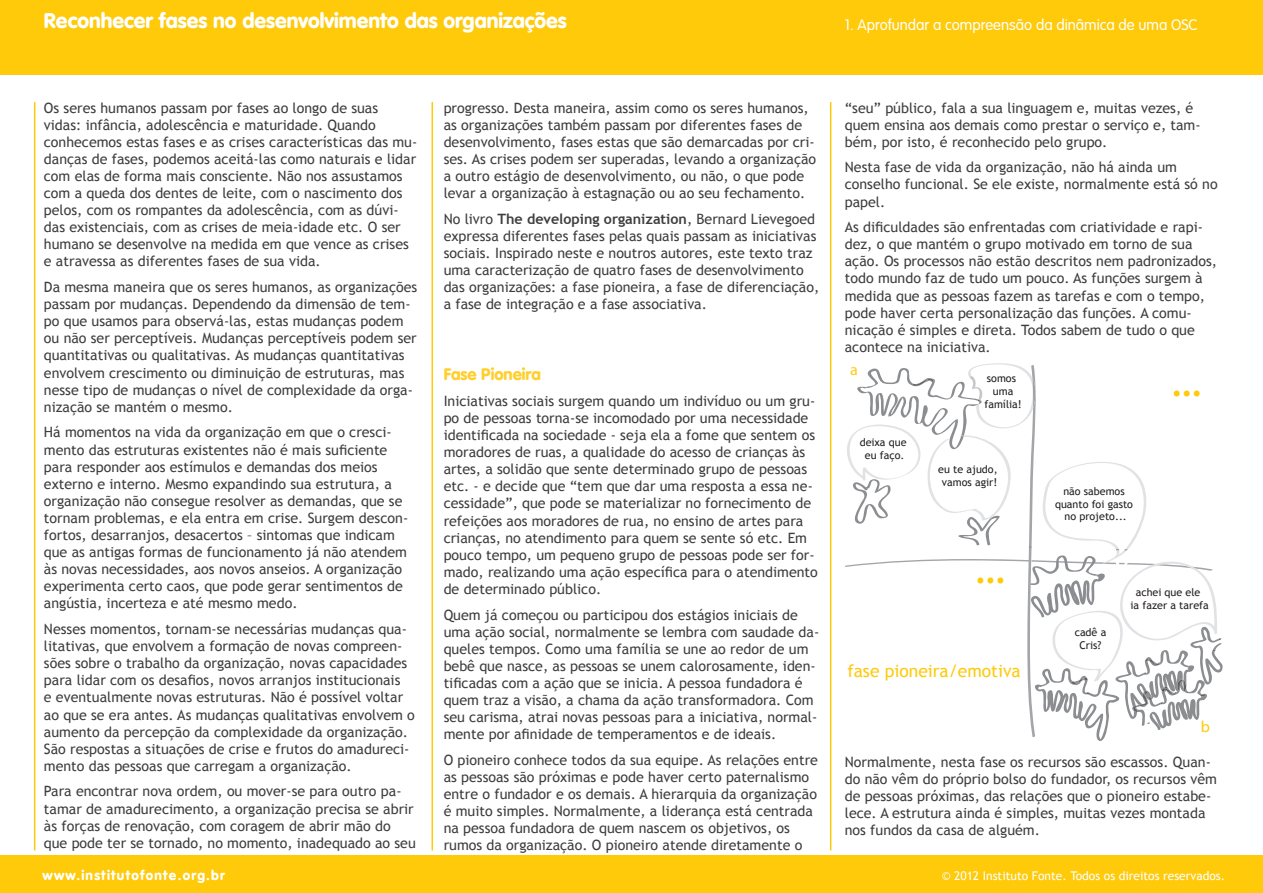
<style>
.page{position:relative;width:1263px;height:893px;background:#fff}
.page>*{position:absolute;margin:0;border:0;box-sizing:border-box;transform-origin:0 0}
.t1{font:48.15px "Myriad Pro";color:#feca0a}
.t2{font:900 21px "VAG Rounded";color:#fff}
.t3{font:17.4px "Trebuchet MS";color:#feca0a}
.t4{font:900 16.5px "VAG Rounded";color:#ffcf2d}
.t5{font:16.05px "Myriad Pro";color:#feca0a}
.t6{font:300 15px "VAG Rounded";color:#fff}
.t7{font:14.25px/17.1px "Trebuchet MS";color:#3e3e3f}
.t8{font:900 13.5px "VAG Rounded";letter-spacing:.09em;color:#fff}
.t9{font:12px "Trebuchet MS";color:#fff}
.t10{font:10.65px/12.9px "Trebuchet MS";color:#231f20;text-align:center}
.s1{font-weight:700}
</style>
<div class="page">
<svg style="left:845px;top:363px;width:378px;height:378px"></svg>
<div style="left:0;top:0;width:1263px;height:74px;background:#feca0a"></div>
<div style="left:0;top:856px;width:1263px;height:37px;background:#feca0a"></div>
<hr style="left:34px;top:102px;width:1px;height:748px;background:#feca0a">
<hr style="left:431px;top:102px;width:2px;height:748px;background:#feca0a">
<hr style="left:830px;top:102px;width:1px;height:748px;background:#feca0a">
<p class="t2" style="left:44px;top:8px;width:524px">Reconhecer fases no desenvolvimento das organizações</p>
<p class="t6" style="left:845px;top:16px;width:354px">1. Aprofundar a compreensão da dinâmica de uma OSC</p>
<p class="t7" style="left:44px;top:99px;width:375px">Os seres humanos passam por fases ao longo de suas vidas: infância, adolescência e maturidade. Quando conhecemos estas fases e as crises características das mu&shy;danças de fases, podemos aceitá-las como naturais e lidar com elas de forma mais consciente. Não nos assustamos com a queda dos dentes de leite, com o nascimento dos pelos, com os rompantes da adolescência, com as dúvi&shy;das existenciais, com as crises de meia-idade etc. O ser humano se desenvolve na medida em que vence as crises e atravessa as diferentes fases de sua vida.</p>
<p class="t7" style="left:44px;top:279px;width:375px">Da mesma maneira que os seres humanos, as organizações passam por mudanças. Dependendo da dimensão de tem&shy;po que usamos para observá-las, estas mudanças podem ou não ser perceptíveis. Mudanças perceptíveis podem ser quantitativas ou qualitativas. As mudanças quantitativas envolvem crescimento ou diminuição de estruturas, mas nesse tipo de mudanças o nível de complexidade da orga&shy;nização se mantém o mesmo.</p>
<p class="t7" style="left:44px;top:424px;width:366px">Há momentos na vida da organização em que o cresci&shy;mento das estruturas existentes não é mais suficiente para responder aos estímulos e demandas dos meios externo e interno. Mesmo expandindo sua estrutura, a organização não consegue resolver as demandas, que se tornam problemas, e ela entra em crise. Surgem descon&shy;fortos, desarranjos, desacertos – sintomas que indicam que as antigas formas de funcionamento já não atendem às novas necessidades, aos novos anseios. A organização experimenta certo caos, que pode gerar sentimentos de angústia, incerteza e até mesmo medo.</p>
<p class="t7" style="left:44px;top:621px;width:372px">Nesses momentos, tornam-se necessárias mudanças qua&shy;litativas, que envolvem a formação de novas compreen&shy;sões sobre o trabalho da organização, novas capacidades para lidar com os desafios, novos arranjos institucionais<br>e eventualmente novas estruturas. Não é possível voltar ao que se era antes. As mudanças qualitativas envolvem o aumento da percepção da complexidade da organização.<br>São respostas a situações de crise e frutos do amadureci&shy;mento das pessoas que carregam a organização.</p>
<p class="t7" style="left:44px;top:783px;width:373px">Para encontrar nova ordem, ou mover-se para outro pa&shy;tamar de amadurecimento, a organização precisa se abrir às forças de renovação, com coragem de abrir mão do que pode ter se tornado, no momento, inadequado ao seu</p>
<p class="t7" style="left:444px;top:99px;width:374px">progresso. Desta maneira, assim como os seres humanos, as organizações também passam por diferentes fases de desenvolvimento, fases estas que são demarcadas por cri&shy;ses. As crises podem ser superadas, levando a organização a outro estágio de desenvolvimento, ou não, o que pode levar a organização à estagnação ou ao seu fechamento.</p>
<p class="t7" style="left:444px;top:210px;width:377px">No livro <span class="s1">The developing organization</span>, Bernard Lievegoed expressa diferentes fases pelas quais passam as iniciativas sociais. Inspirado neste e noutros autores, este texto traz uma caracterização de quatro fases de desenvolvimento das organizações: a fase pioneira, a fase de diferenciação, a fase de integração e a fase associativa.</p>
<p class="t4" style="left:444px;top:364px;width:99px">Fase Pioneira</p>
<p class="t7" style="left:444px;top:392px;width:376px">Iniciativas sociais surgem quando um indivíduo ou um gru&shy;po de pessoas torna-se incomodado por uma necessidade identificada na sociedade - seja ela a fome que sentem os moradores de ruas, a qualidade do acesso de crianças às artes, a solidão que sente determinado grupo de pessoas etc. - e decide que “tem que dar uma resposta a essa ne&shy;cessidade”, que pode se materializar no fornecimento de refeições aos moradores de rua, no ensino de artes para crianças, no atendimento para quem se sente só etc. Em pouco tempo, um pequeno grupo de pessoas pode ser for&shy;mado, realizando uma ação específica para o atendimento de determinado público.</p>
<p class="t7" style="left:444px;top:606px;width:377px">Quem já começou ou participou dos estágios iniciais de uma ação social, normalmente se lembra com saudade da&shy;queles tempos. Como uma família se une ao redor de um bebê que nasce, as pessoas se unem calorosamente, iden&shy;tificadas com a ação que se inicia. A pessoa fundadora é quem traz a visão, a chama da ação transformadora. Com seu carisma, atrai novas pessoas para a iniciativa, normal&shy;mente por afinidade de temperamentos e de ideais.</p>
<p class="t7" style="left:444px;top:751px;width:376px">O pioneiro conhece todos da sua equipe. As relações entre as pessoas são próximas e pode haver certo paternalismo entre o fundador e os demais. A hierarquia da organização é muito simples. Normalmente, a liderança está centrada na pessoa fundadora de quem nascem os objetivos, os rumos da organização. O pioneiro atende diretamente o</p>
<p class="t7" style="left:845px;top:99px;width:357px">“seu” público, fala a sua linguagem e, muitas vezes, é quem ensina aos demais como prestar o serviço e, tam&shy;bém, por isto, é reconhecido pelo grupo.</p>
<p class="t7" style="left:845px;top:159px;width:374px">Nesta fase de vida da organização, não há ainda um conselho funcional. Se ele existe, normalmente está só no papel.</p>
<p class="t7" style="left:845px;top:219px;width:374px">As dificuldades são enfrentadas com criatividade e rapi&shy;dez, o que mantém o grupo motivado em torno de sua ação. Os processos não estão descritos nem padronizados, todo mundo faz de tudo um pouco. As funções surgem à medida que as pessoas fazem as tarefas e com o tempo, pode haver certa personalização das funções. A comu&shy;nicação é simples e direta. Todos sabem de tudo o que acontece na iniciativa.</p>
<p class="t5" style="left:850px;top:359px;width:9px">a</p>
<p class="t10" style="left:860px;top:436px;width:48px">deixa que eu faço.</p>
<p class="t10" style="left:984px;top:372px;width:39px">somos uma família!</p>
<p class="t10" style="left:938px;top:463px;width:61px">eu te ajudo, vamos agir!</p>
<p class="t1" style="left:975px;top:537px;width:31px">...</p>
<p class="t3" style="left:847px;top:660px;width:175px">fase pioneira/emotiva</p>
<p class="t10" style="left:1055px;top:485px;width:79px">não sabemos quanto foi gasto no projeto...</p>
<p class="t1" style="left:1171px;top:351px;width:31px">...</p>
<p class="t10" style="left:1075px;top:626px;width:33px">cadê a<br>Cris?</p>
<p class="t10" style="left:1130px;top:586px;width:80px">achei que ele<br>ia fazer a tarefa</p>
<p class="t5" style="left:1201px;top:717px;width:11px">b</p>
<p class="t7" style="left:845px;top:753px;width:374px">Normalmente, nesta fase os recursos são escassos. Quan&shy;do não vêm do próprio bolso do fundador, os recursos vêm de pessoas próximas, das relações que o pioneiro estabe&shy;lece. A estrutura ainda é simples, muitas vezes montada nos fundos da casa de alguém.</p>
<p class="t8" style="left:43px;top:867px;width:184px">www.institutofonte.org.br</p>
<p class="t9" style="left:942px;top:869px;width:285px">© 2012 Instituto Fonte. Todos os direitos reservados.</p>
</div>
